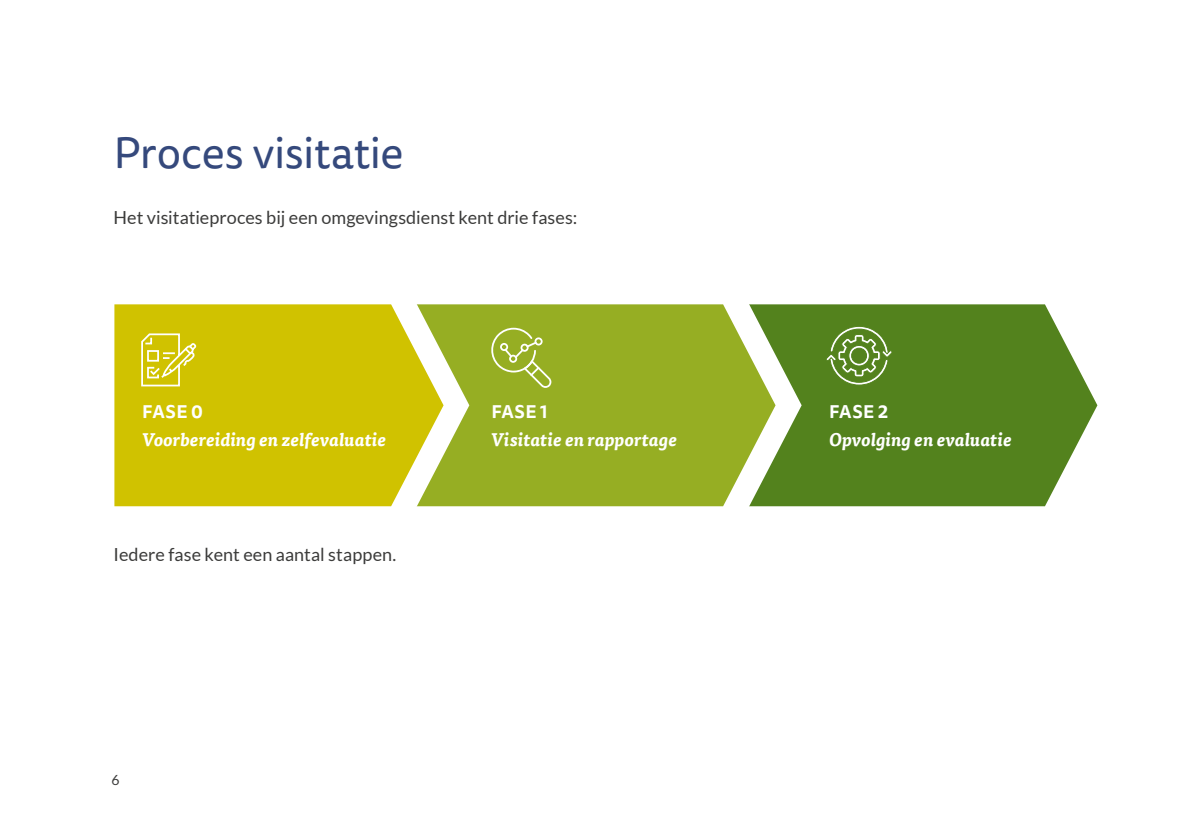
<style>
.page{position:relative;width:1191px;height:840px;background:#fff}
.page>*{position:absolute;margin:0;border:0;box-sizing:border-box;transform-origin:0 0}
.t1{font:44px "Tisa Sans Pro";letter-spacing:-.01em;color:#35497c}
.t2{font:18px "Lato";letter-spacing:.005em;color:#3c3c3b}
.t3{font:italic 700 18px "Tisa Pro";letter-spacing:.01em;color:#fff}
.t4{font:700 18px "Tisa Sans Pro";letter-spacing:.025em;color:#fff}
.t5{font:14px "Lato";color:#3c3c3b}
</style>
<div class="page">
<svg style="left:801px;top:304px;width:296px;height:202px;background:#638d32"></svg>
<svg style="left:469px;top:304px;width:332px;height:203px;fill:#53821d"></svg>
<svg style="left:469px;top:304px;width:306px;height:202px;background:#9bb231"></svg>
<svg style="left:114px;top:304px;width:355px;height:203px;fill:#96ae23"></svg>
<svg style="left:114px;top:304px;width:329px;height:202px;background:#d1c511"></svg>
<svg style="left:489px;top:327px;width:62px;height:60px;background:#a5b942"></svg>
<svg style="left:825px;top:325px;width:68px;height:60px;background:#709743"></svg>
<svg style="left:140px;top:332px;width:58px;height:55px;background:#dacf38"></svg>
<h1 class="t1" style="left:113px;top:123px;width:292px">Proces visitatie</h1>
<p class="t2" style="left:113px;top:207px;width:465px">Het visitatieproces bij een omgevingsdienst kent drie fases:</p>
<p class="t4" style="left:142px;top:398px;width:62px">FASE 0</p>
<p class="t3" style="left:142px;top:425px;width:245px">Voorbereiding en zelfevaluatie</p>
<p class="t2" style="left:113px;top:543px;width:284px">Iedere fase kent een aantal stappen.</p>
<p class="t5" style="left:111px;top:771px;width:10px">6</p>
<p class="t4" style="left:491px;top:398px;width:58px">FASE 1</p>
<p class="t3" style="left:491px;top:425px;width:187px">Visitatie en rapportage</p>
<p class="t4" style="left:829px;top:398px;width:60px">FASE 2</p>
<p class="t3" style="left:829px;top:425px;width:184px">Opvolging en evaluatie</p>
</div>
